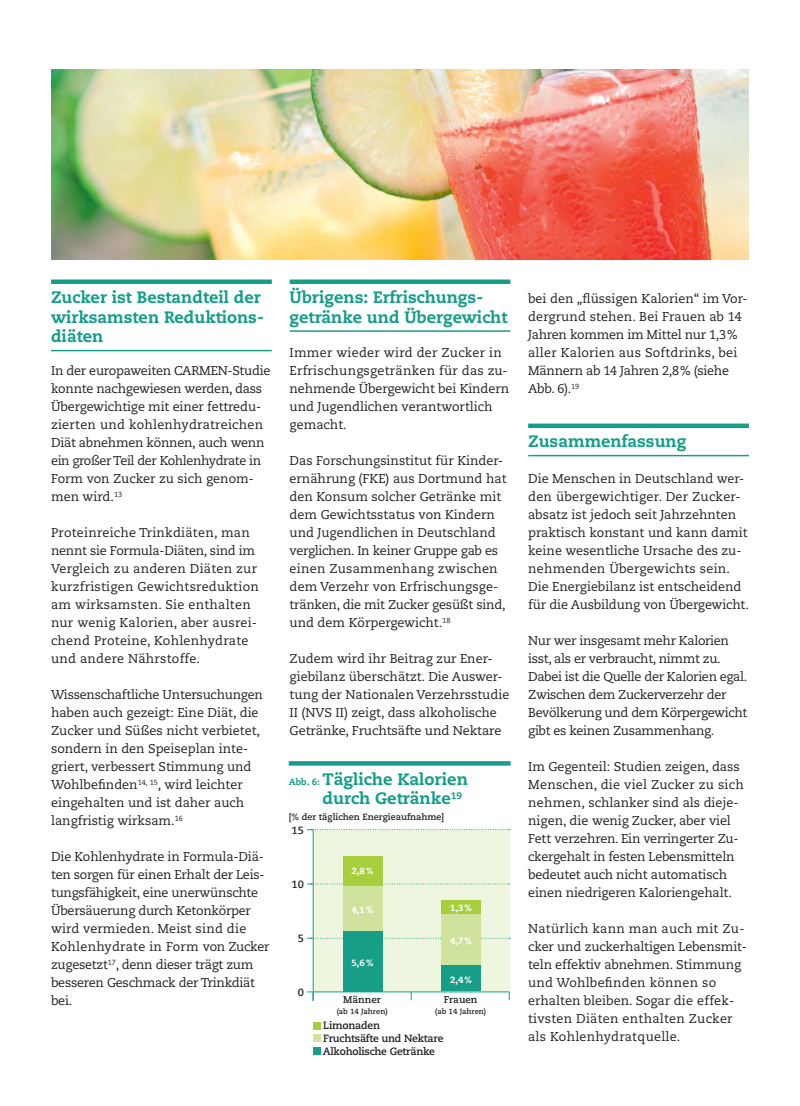
<style>
.page{position:relative;width:800px;height:1106px;background:#fff}
.page>*{position:absolute;margin:0;border:0;box-sizing:border-box;transform-origin:0 0}
.t1{font:800 16.5px/19.5px "Caecilia LT";color:#169e89}
.t2{font:12.75px/18px "Caecilia LT";color:#231f20}
.t3{font:12.75px/18px "Caecilia LT";letter-spacing:-.02em;color:#231f20}
.t4{font:12.75px/18px "Caecilia LT";letter-spacing:.02em;color:#231f20}
.t5{font:12.75px/18px "Caecilia LT";letter-spacing:-.025em;color:#231f20}
.t6{font:700 10.5px/12.6px "Caecilia LT";letter-spacing:-.02em;color:#231f20}
.t7{font:700 9.75px "Caecilia LT";color:#231f20}
.t8{font:700 9px "Caecilia LT";color:#231f20}
.t9{font:800 9px "Caecilia LT";color:#fff}
.t10{font:700 7.5px "Caecilia LT";color:#231f20}
.s1{font-size:9px}
</style>
<div class="page">
<div style="left:51px;top:279px;width:221px;height:5px;background:#169e89"></div>
<hr style="left:51px;top:350px;width:221px;height:1px;background:#169e89">
<div style="left:289px;top:279px;width:221px;height:5px;background:#169e89"></div>
<hr style="left:289px;top:330px;width:221px;height:2px;background:#169e89">
<div style="left:528px;top:423px;width:220px;height:5px;background:#169e89"></div>
<hr style="left:528px;top:455px;width:220px;height:1px;background:#169e89">
<img style="left:51px;top:69px;width:697px;height:190px">
<div style="left:313px;top:829px;width:196px;height:163px;background:#eff6df"></div>
<svg style="left:312px;top:992px;width:2px;height:8px"></svg>
<hr style="left:307px;top:991px;width:202px;height:1px;background:#169e89">
<hr style="left:313px;top:830px;width:1px;height:161px;background:#169e89">
<svg style="left:307px;top:937px;width:203px;height:1px"></svg>
<svg style="left:307px;top:883px;width:203px;height:1px"></svg>
<svg style="left:307px;top:829px;width:203px;height:1px"></svg>
<svg style="left:288px;top:761px;width:222px;height:4px"></svg>
<div style="left:343px;top:856px;width:39px;height:30px;background:#a6ce3d"></div>
<div style="left:441px;top:900px;width:39px;height:14px;background:#a6ce3d"></div>
<div style="left:343px;top:886px;width:39px;height:44px;background:#d0e39c"></div>
<div style="left:441px;top:914px;width:39px;height:51px;background:#d0e39c"></div>
<div style="left:343px;top:930px;width:39px;height:61px;background:#169e89"></div>
<div style="left:441px;top:965px;width:39px;height:26px;background:#169e89"></div>
<div style="left:313px;top:1021px;width:7px;height:8px;background:#a6ce3d"></div>
<div style="left:313px;top:1034px;width:7px;height:8px;background:#d0e39c"></div>
<div style="left:313px;top:1047px;width:7px;height:7px;background:#169e89"></div>
<p class="t1" style="left:51px;top:288px;width:214px">Zucker ist Bestandteil der wirksamsten Reduktions&shy;diäten</p>
<p class="t3" style="left:51px;top:362px;width:221px">In der europaweiten CARMEN-Studie konnte nachgewiesen werden, dass<br>Übergewichtige mit einer fettredu&shy;zierten und kohlenhydratreichen<br>Diät abnehmen können, auch wenn ein großer Teil der Kohlenhydrate in<br>Form von Zucker zu sich genom&shy;men wird.<sup>13</sup></p>
<p class="t4" style="left:51px;top:524px;width:209px">Proteinreiche Trinkdiäten, man nennt sie Formula-Diäten, sind im<br>Vergleich zu anderen Diäten zur kurzfristigen Gewichtsreduktion am wirksamsten. Sie enthalten nur wenig Kalorien, aber ausrei&shy;chend Proteine, Kohlenhydrate und andere Nährstoffe.</p>
<p class="t2" style="left:51px;top:686px;width:213px">Wissenschaftliche Untersuchungen haben auch gezeigt: Eine Diät, die<br>Zucker und Süßes nicht verbietet, sondern in den Speiseplan inte&shy;griert, verbessert Stimmung und<br>Wohlbefinden<sup>14,</sup> <sup>15</sup>, wird leichter eingehalten und ist daher auch langfristig wirksam.<sup>16</sup></p>
<p class="t3" style="left:51px;top:848px;width:220px">Die Kohlenhydrate in Formula-Diä&shy;ten sorgen für einen Erhalt der Leis&shy;tungsfähigkeit, eine unerwünschte<br>Übersäuerung durch Ketonkörper wird vermieden. Meist sind die<br>Kohlenhydrate in Form von Zucker zugesetzt<sup>17</sup>, denn dieser trägt zum besseren Geschmack der Trinkdiät bei.</p>
<p class="t1" style="left:289px;top:288px;width:219px">Übrigens: Erfrischungs&shy;getränke und Übergewicht</p>
<p class="t2" style="left:289px;top:344px;width:221px">Immer wieder wird der Zucker in<br>Erfrischungsgetränken für das zu&shy;nehmende Übergewicht bei Kindern und Jugendlichen verantwortlich gemacht.</p>
<p class="t2" style="left:289px;top:452px;width:218px">Das Forschungsinstitut für Kinder&shy;ernährung (FKE) aus Dortmund hat den Konsum solcher Getränke mit dem Gewichtsstatus von Kindern und Jugendlichen in Deutschland verglichen. In keiner Gruppe gab es einen Zusammenhang zwischen dem Verzehr von Erfrischungsge&shy;tränken, die mit Zucker gesüßt sind, und dem Körpergewicht.<sup>18</sup></p>
<p class="t2" style="left:289px;top:650px;width:221px">Zudem wird ihr Beitrag zur Ener&shy;giebilanz überschätzt. Die Auswer&shy;tung der Nationalen Verzehrsstudie II (NVS II) zeigt, dass alkoholische Getränke, Fruchtsäfte und Nektare</p>
<p class="t1" style="left:322px;top:769px;width:147px;text-indent:-34px"><span class="s1">Abb. 6:</span> Tägliche Kalorien durch Getränke<sup>19</sup></p>
<p class="t8" style="left:289px;top:811px;width:157px">[% der täglichen Energieaufnahme]</p>
<p class="t6" style="left:291px;top:823px;width:14px">15</p>
<p class="t6" style="left:291px;top:877px;width:14px">10</p>
<p class="t6" style="left:298px;top:931px;width:8px">5</p>
<p class="t6" style="left:298px;top:985px;width:8px">0</p>
<p class="t9" style="left:351px;top:865px;width:23px">2,8%</p>
<p class="t9" style="left:351px;top:904px;width:23px">4,1%</p>
<p class="t9" style="left:351px;top:957px;width:23px">5,6%</p>
<p class="t7" style="left:343px;top:993px;width:39px">Männer</p>
<p class="t10" style="left:336px;top:1006px;width:52px">(ab 14 Jahren)</p>
<p class="t9" style="left:450px;top:902px;width:23px">1,3%</p>
<p class="t9" style="left:450px;top:935px;width:23px">4,7%</p>
<p class="t9" style="left:450px;top:974px;width:23px">2,4%</p>
<p class="t7" style="left:444px;top:993px;width:35px">Frauen</p>
<p class="t10" style="left:435px;top:1006px;width:52px">(ab 14 Jahren)</p>
<p class="t6" style="left:323px;top:1019px;width:122px">Limonaden<br>Fruchtsäfte und Nektare<br>Alkoholische Getränke</p>
<p class="t2" style="left:528px;top:290px;width:221px">bei den „flüssigen Kalorien“ im Vor&shy;dergrund stehen. Bei Frauen ab 14<br>Jahren kommen im Mittel nur 1,3% aller Kalorien aus Softdrinks, bei<br>Männern ab 14 Jahren 2,8% (siehe<br>Abb. 6).<sup>19</sup></p>
<p class="t1" style="left:528px;top:432px;width:160px">Zusammenfassung</p>
<p class="t2" style="left:528px;top:470px;width:222px">Die Menschen in Deutschland wer&shy;den übergewichtiger. Der Zucker&shy;absatz ist jedoch seit Jahrzehnten praktisch konstant und kann damit keine wesentliche Ursache des zu&shy;nehmenden Übergewichts sein.<br>Die Energiebilanz ist entscheidend für die Ausbildung von Übergewicht.</p>
<p class="t5" style="left:528px;top:632px;width:221px">Nur wer insgesamt mehr Kalorien isst, als er verbraucht, nimmt zu.<br>Dabei ist die Quelle der Kalorien egal.<br>Zwischen dem Zuckerverzehr der Bevölkerung und dem Körpergewicht gibt es keinen Zusammenhang.</p>
<p class="t2" style="left:528px;top:758px;width:217px">Im Gegenteil: Studien zeigen, dass Menschen, die viel Zucker zu sich nehmen, schlanker sind als dieje&shy;nigen, die wenig Zucker, aber viel Fett verzehren. Ein verringerter Zu&shy;ckergehalt in festen Lebensmitteln bedeutet auch nicht automatisch einen niedrigeren Kaloriengehalt.</p>
<p class="t4" style="left:528px;top:920px;width:220px">Natürlich kann man auch mit Zu&shy;cker und zuckerhaltigen Lebensmit&shy;teln effektiv abnehmen. Stimmung und Wohlbefinden können so erhalten bleiben. Sogar die effek&shy;tivsten Diäten enthalten Zucker als Kohlenhydratquelle.</p>
</div>
